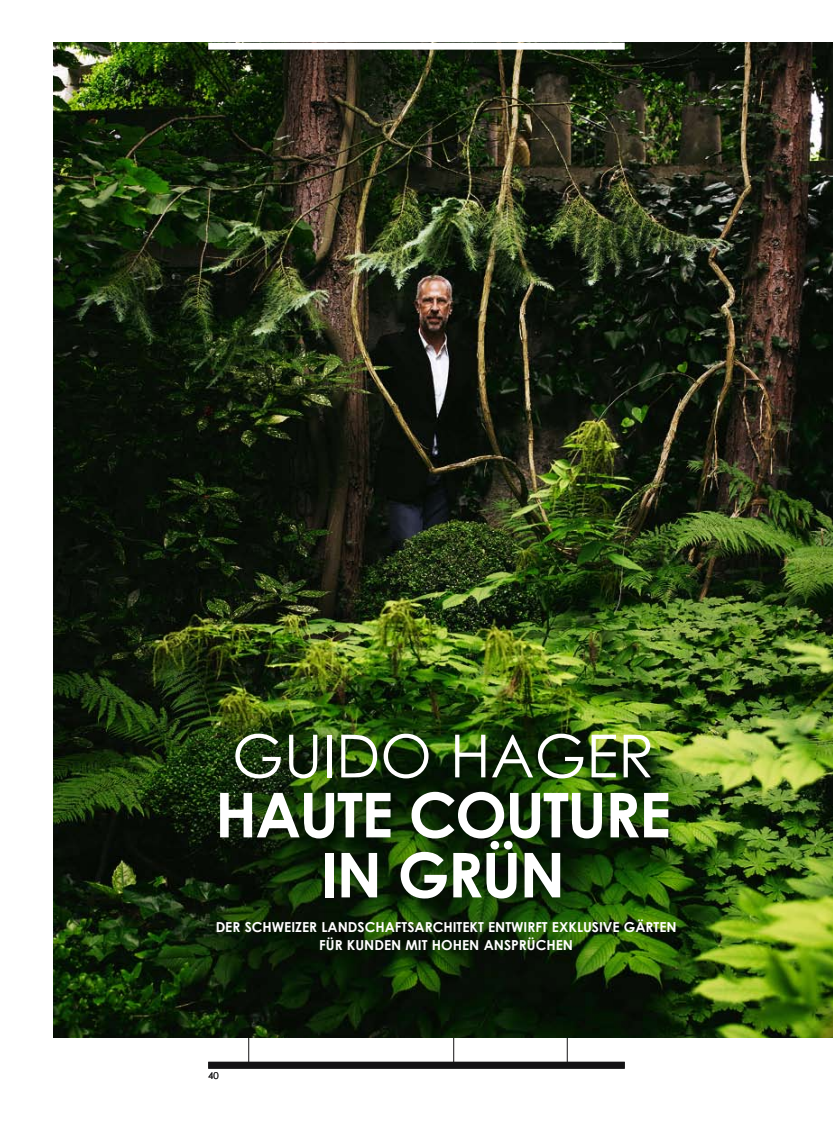
<style>
.page{position:relative;width:833px;height:1134px;background:#fff}
.page>*{position:absolute;margin:0;border:0;box-sizing:border-box;transform-origin:0 0}
.t1{font:700 61.88px/60px "Century Gothic";letter-spacing:-.03em;color:#fff;text-align:center}
.t2{font:59.38px "Century Gothic";color:#fff}
.t3{font:700 13.75px/17.5px "Century Gothic";color:#fff}
.t4{font:9.5px "Century Gothic";color:#141315}
</style>
<div class="page">
<hr style="left:453px;top:1023px;width:1px;height:43px;background:#141315">
<hr style="left:567px;top:1023px;width:1px;height:43px;background:#141315">
<hr style="left:248px;top:1020px;width:1px;height:44px;background:#141315">
<img style="left:53px;top:43px;width:780px;height:994px">
<div style="left:208px;top:43px;width:417px;height:7px;background:#fff"></div>
<div style="left:208px;top:1062px;width:417px;height:7px;background:#141315"></div>
<h2 class="t2" style="left:232px;top:714px;width:424px">GUIDO HAGER</h2>
<h1 class="t1" style="left:215px;top:782px;width:457px">HAUTE COUTURE<br>IN GRÜN</h1>
<p class="t3" style="left:216px;top:918px;width:142px">DER SCHWEIZER LANDSCH</p>
<p class="t3" style="left:319px;top:918px;width:359px;text-indent:65px">AFTSARCH ITEKT ENTWIRFT EXKLUSIVE GÄRTEN<br>FÜR KUNDEN MIT HOH EN ANSPRÜCH EN</p>
<p class="t4" style="left:208px;top:1069px;width:12px">40</p>
</div>
